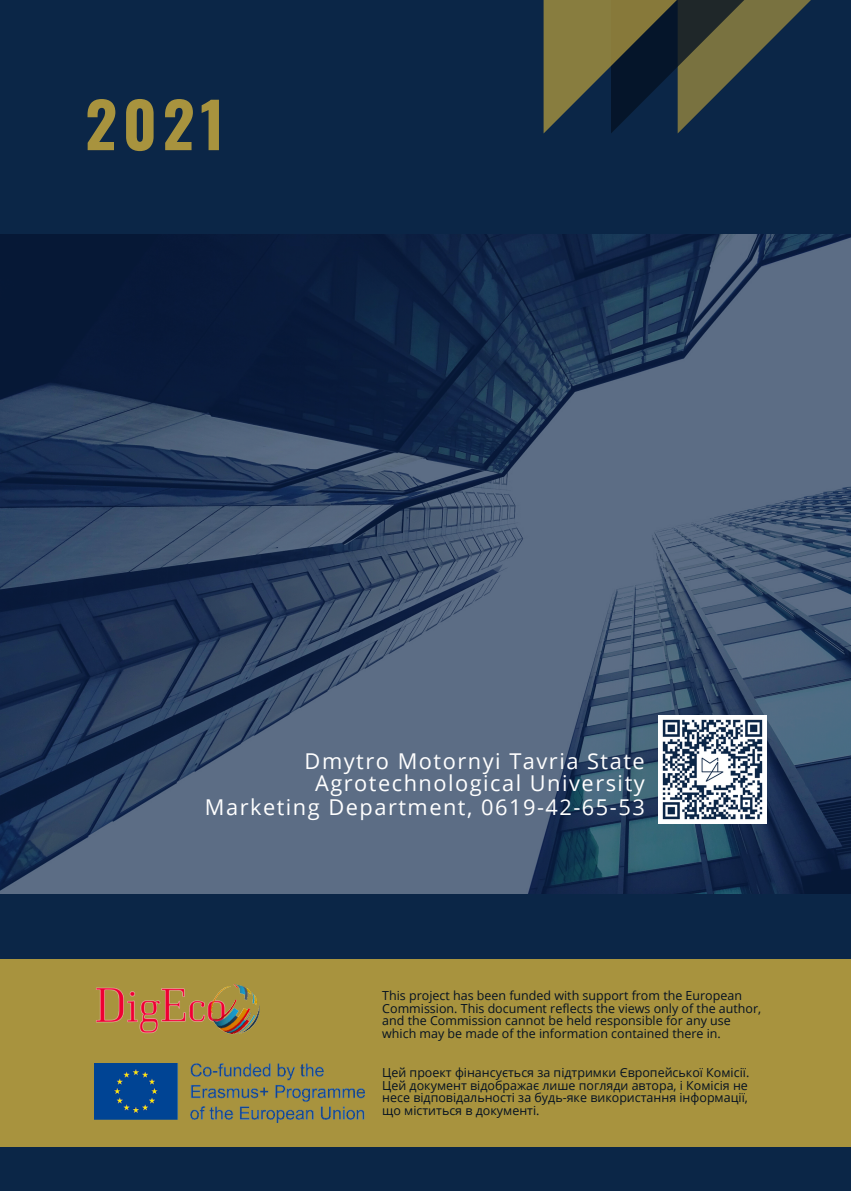
<style>
.page{position:relative;width:851px;height:1191px;background:#fff}
.page>*{position:absolute;margin:0;border:0;box-sizing:border-box;transform-origin:0 0}
.t1{font:700 62.2px "Oswald";color:#a8933e}
.t2{font:21.8px/22.4px "Open Sans";letter-spacing:.07em;color:#fff;text-align:center}
.t3{font:12.4px/12.8px "Open Sans";color:#041122}
</style>
<div class="page">
<div style="left:0;top:0;width:850px;height:1191px;background:#0b2647"></div>
<img style="left:0;top:234px;width:850px;height:660px">
<div style="left:0;top:960px;width:850px;height:187px;background:#a8933e"></div>
<img style="left:96px;top:984px;width:164px;height:51px">
<img style="left:94px;top:1064px;width:270px;height:58px">
<img style="left:658px;top:715px;width:108px;height:108px">
<svg style="left:543px;top:0;width:268px;height:133px"></svg>
<p class="t1" style="left:85px;top:76px;width:141px">2021</p>
<p class="t2" style="left:304px;top:749px;width:342px">Dmytro Motornyi Tavria State<br>Agrotechnological University</p>
<p class="t2" style="left:205px;top:796px;width:441px">Marketing Department, 0619-42-65-53</p>
<p class="t3" style="left:382px;top:988px;width:380px">This project has been funded with support from the European Commission. This document reflects the views only of the author, and the Commission cannot be held responsible for any use which may be made of the information contained there in.</p>
<p class="t3" style="left:382px;top:1066px;width:368px;text-align:justify">Цей проект фінансується за підтримки Європейської Комісії.<br>Цей документ відображає лише погляди автора, і Комісія не несе відповідальності за будь-яке використання інформації, що міститься в документі.</p>
</div>
